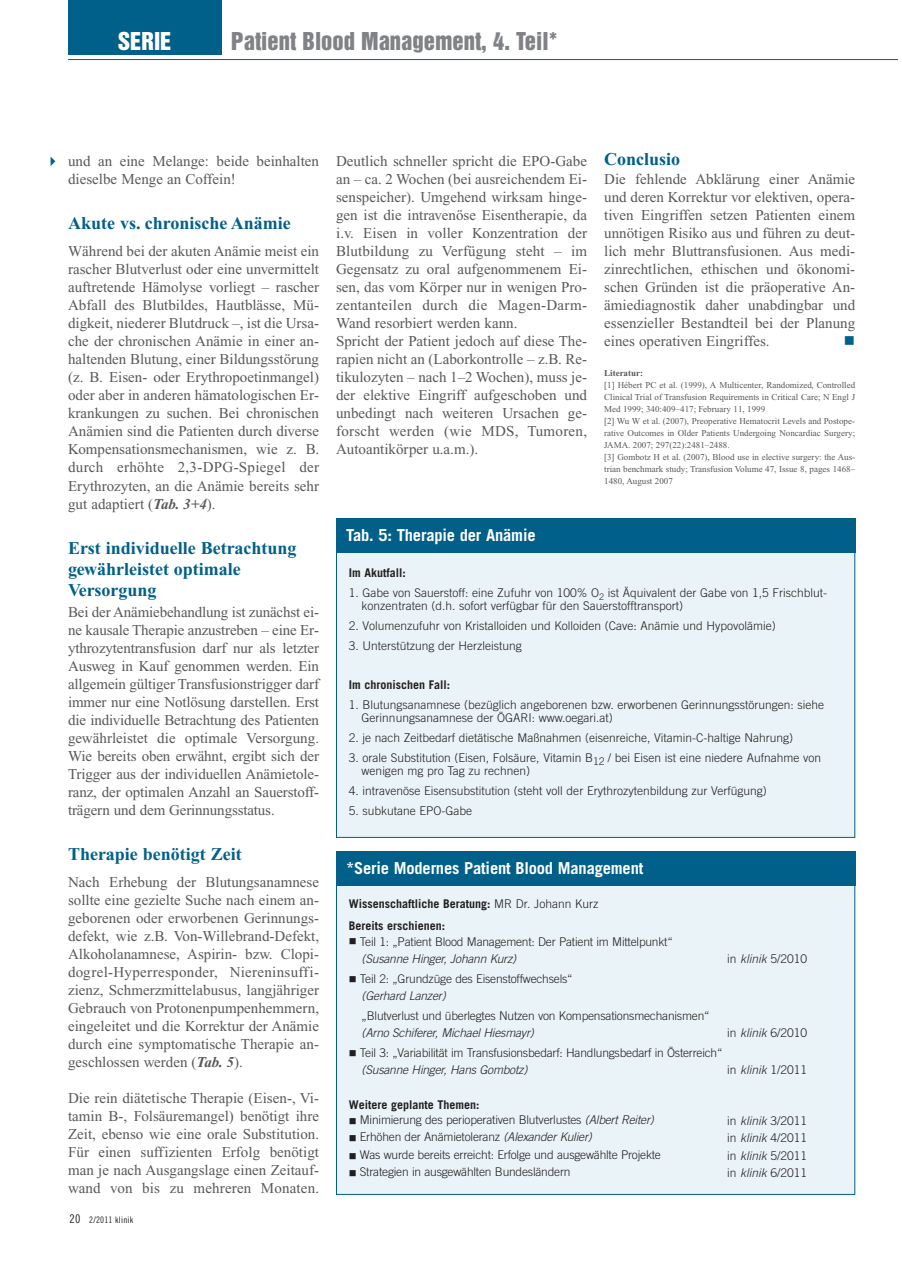
<style>
.page{position:relative;width:902px;height:1272px;background:#fff}
.page>*{position:absolute;margin:0;border:0;box-sizing:border-box;transform-origin:0 0}
.t1{font:22.5px "Helvetica Inserat";color:#808285}
.t2{font:22.5px "Helvetica Inserat";color:#fff}
.t3{font:700 18px/21px "Times";color:#006089}
.t4{font:700 16.5px "Trade Gothic";letter-spacing:-.01em;color:#fff}
.t5{font:15px/18px "Times";color:#57585a;text-align:justify}
.t6{font:15px "Wingdings";color:#006089}
.t7{font:300 12px/17.5px "Trade Gothic";color:#231f20}
.t8{font:700 12px/22.2px "Trade Gothic";color:#231f20}
.t9{font:9px/12px "Times";color:#57585a;text-align:justify}
.t10{font:9px "Trade Gothic Cond Eighteen";letter-spacing:.02em;color:#231f20}
.t11{font:700 9px "Times";color:#57585a}
.s1{color:#006089}
.s2{font-weight:700;font-style:italic}
.s3{font-size:12px}
.s4{font-weight:300}
.s5{font-style:italic}
</style>
<div class="page">
<hr style="left:68px;top:59px;width:829px;height:1px;background:#006089">
<div style="left:68px;top:0;width:153px;height:55px;background:#006089"></div>
<div style="left:337px;top:521px;width:517px;height:316px;background:#eaf3f8"></div>
<div style="left:336px;top:518px;width:519px;height:34px;background:#006089"></div>
<div style="left:337px;top:873px;width:517px;height:320px;background:#eaf3f8"></div>
<div style="left:336px;top:851px;width:519px;height:34px;background:#006089"></div>
<p class="t2" style="left:118px;top:32px;width:55px">SERIE</p>
<p class="t1" style="left:231px;top:32px;width:328px">Patient Blood Management, 4. Teil*</p>
<p class="t5" style="left:68px;top:154px;width:252px;text-indent:-23px"><span class="s1">✔</span> und an eine Melange: beide beinhalten dieselbe Menge an Coffein!</p>
<p class="t3" style="left:68px;top:215px;width:224px">Akute vs. chronische Anämie</p>
<p class="t5" style="left:68px;top:244px;width:252px">Während bei der akuten Anämie meist ein rascher Blutverlust oder eine unvermittelt auftretende Hämolyse vorliegt – rascher Abfall des Blutbildes, Hautblässe, Mü&shy;digkeit, niederer Blutdruck –, ist die Ursa&shy;che der chronischen Anämie in einer an&shy;haltenden Blutung, einer Bildungsstörung</p>
<p class="t5" style="left:68px;top:370px;width:252px">(z. B. Eisen- oder Erythropoetinmangel) oder aber in anderen hämatologischen Er&shy;krankungen zu suchen. Bei chronischen Anämien sind die Patienten durch diverse Kompensationsmechanismen, wie z. B. durch erhöhte 2,3-DPG-Spiegel der Erythrozyten, an die Anämie bereits sehr gut adaptiert (<span class="s2">Tab. 3+4</span>).</p>
<p class="t3" style="left:68px;top:539px;width:230px">Erst individuelle Betrachtung gewährleistet optimale<br>Versorgung</p>
<p class="t5" style="left:68px;top:604px;width:252px">Bei der Anämiebehandlung ist zunächst ei&shy;ne kausale Therapie anzustreben – eine Er&shy;ythrozytentransfusion darf nur als letzter Ausweg in Kauf genommen werden. Ein allgemein gültiger Transfusionstrigger darf immer nur eine Notlösung darstellen. Erst die individuelle Betrachtung des Patienten gewährleistet die optimale Versorgung.<br>Wie bereits oben erwähnt, ergibt sich der Trigger aus der individuellen Anämietole&shy;ranz, der optimalen Anzahl an Sauerstoff&shy;trägern und dem Gerinnungsstatus.</p>
<p class="t3" style="left:68px;top:845px;width:175px">Therapie benötigt Zeit</p>
<p class="t5" style="left:68px;top:874px;width:252px">Nach Erhebung der Blutungsanamnese sollte eine gezielte Suche nach einem an&shy;geborenen oder erworbenen Gerinnungs&shy;defekt, wie z.B. Von-Willebrand-Defekt, Alkoholanamnese, Aspirin- bzw. Clopi&shy;dogrel-Hyperresponder, Niereninsuffi&shy;zienz, Schmerzmittelabusus, langjähriger Gebrauch von Protonenpumpenhemmern, eingeleitet und die Korrektur der Anämie durch eine symptomatische Therapie an&shy;geschlossen werden (<span class="s2">Tab. 5</span>).</p>
<p class="t5" style="left:68px;top:1090px;width:252px">Die rein diätetische Therapie (Eisen-, Vi&shy;tamin B-, Folsäuremangel) benötigt ihre Zeit, ebenso wie eine orale Substitution.<br>Für einen suffizienten Erfolg benötigt man je nach Ausgangslage einen Zeitauf&shy;wand von bis zu mehreren Monaten.</p>
<p class="t10" style="left:70px;top:1215px;width:65px"><span class="s3">20</span> 2/2011 klinik</p>
<p class="t5" style="left:336px;top:154px;width:252px">Deutlich schneller spricht die EPO-Gabe an – ca. 2 Wochen (bei ausreichendem Ei&shy;senspeicher). Umgehend wirksam hinge&shy;gen ist die intravenöse Eisentherapie, da</p>
<p class="t5" style="left:336px;top:226px;width:252px;text-align:left">i.v. Eisen in voller Konzentration der Blutbildung zu Verfügung steht – im Gegensatz zu oral aufgenommenem Ei&shy;sen, das vom Körper nur in wenigen Pro&shy;zentanteilen durch die Magen-Darm-Wand resorbiert werden kann.<br>Spricht der Patient jedoch auf diese The&shy;rapien nicht an (Laborkontrolle – z.B. Re&shy;tikulozyten – nach 1–2 Wochen), muss je&shy;der elektive Eingriff aufgeschoben und unbedingt nach weiteren Ursachen ge&shy;forscht werden (wie MDS, Tumoren, Autoantikörper u.a.m.).</p>
<p class="t3" style="left:604px;top:150px;width:77px">Conclusio</p>
<p class="t5" style="left:604px;top:172px;width:252px">Die fehlende Abklärung einer Anämie und deren Korrektur vor elektiven, opera&shy;tiven Eingriffen setzen Patienten einem unnötigen Risiko aus und führen zu deut&shy;lich mehr Bluttransfusionen. Aus medi&shy;zinrechtlichen, ethischen und ökonomi&shy;schen Gründen ist die präoperative An&shy;ämiediagnostik daher unabdingbar und essenzieller Bestandteil bei der Planung eines operativen Eingriffes.</p>
<p class="t6" style="left:843px;top:333px;width:13px">■</p>
<p class="t11" style="left:604px;top:370px;width:40px">Literatur:</p>
<p class="t9" style="left:604px;top:380px;width:252px">[1] Hébert PC et al. (1999), A Multicenter, Randomized, Controlled Clinical Trial of Transfusion Requirements in Critical Care; N Engl J Med 1999; 340:409–417; February 11, 1999</p>
<p class="t9" style="left:604px;top:416px;width:252px">[2] Wu W et al. (2007), Preoperative Hematocrit Levels and Postope&shy;rative Outcomes in Older Patients Undergoing Noncardiac Surgery; JAMA. 2007; 297(22):2481–2488.</p>
<p class="t9" style="left:604px;top:452px;width:252px">[3] Gombotz H et al. (2007), Blood use in elective surgery: the Aus&shy;trian benchmark study; Transfusion Volume 47, Issue 8, pages 1468– 1480, August 2007</p>
<p class="t4" style="left:346px;top:529px;width:191px">Tab. 5: Therapie der Anämie</p>
<p class="t8" style="left:349px;top:563px;width:59px">Im Akutfall:</p>
<p class="t7" style="left:361px;top:587px;width:467px;line-height:13.4px;text-indent:-13px">1. Gabe von Sauerstoff: eine Zufuhr von 100% O<sub>2</sub> ist Äquivalent der Gabe von 1,5 Frischblut&shy;konzentraten (d.h. sofort verfügbar für den Sauerstofftransport)</p>
<p class="t7" style="left:349px;top:618px;width:428px">2. Volumenzufuhr von Kristalloiden und Kolloiden (Cave: Anämie und Hypovolämie)</p>
<p class="t7" style="left:349px;top:637px;width:174px">3. Unterstützung der Herzleistung</p>
<p class="t8" style="left:349px;top:675px;width:103px">Im chronischen Fall:</p>
<p class="t7" style="left:361px;top:699px;width:464px;line-height:13.4px;text-indent:-13px">1. Blutungsanamnese (bezüglich angeborenen bzw. erworbenen Gerinnungsstörungen: siehe<br>Gerinnungsanamnese der ÖGARI: www.oegari.at)</p>
<p class="t7" style="left:349px;top:730px;width:445px">2. je nach Zeitbedarf dietätische Maßnahmen (eisenreiche, Vitamin-C-haltige Nahrung)</p>
<p class="t7" style="left:361px;top:751px;width:461px;line-height:13.4px;text-indent:-13px">3. orale Substitution (Eisen, Folsäure, Vitamin B<sub>12</sub> / bei Eisen ist eine niedere Aufnahme von wenigen mg pro Tag zu rechnen)</p>
<p class="t7" style="left:349px;top:782px;width:419px">4. intravenöse Eisensubstitution (steht voll der Erythrozytenbildung zur Verfügung)</p>
<p class="t7" style="left:349px;top:802px;width:125px">5. subkutane EPO-Gabe</p>
<p class="t4" style="left:346px;top:862px;width:299px">*Serie Modernes Patient Blood Management</p>
<p class="t8" style="left:349px;top:893px;width:251px">Wissenschaftliche Beratung: <span class="s4">MR Dr. Johann Kurz<br></span>Bereits erschienen:</p>
<p class="t7" style="left:361px;top:933px;width:312px;text-indent:-13px">■ Teil 1: „Patient Blood Management: Der Patient im Mittelpunkt“ <span class="s5">(Susanne Hinger, Johann Kurz)</span></p>
<p class="t7" style="left:361px;top:970px;width:212px;text-indent:-13px">■ Teil 2: „Grundzüge des Eisenstoffwechsels“ <span class="s5">(Gerhard Lanzer)</span></p>
<p class="t7" style="left:361px;top:1007px;width:349px">„Blutverlust und überlegtes Nutzen von Kompensationsmechanismen“ <span class="s5">(Arno Schiferer, Michael Hiesmayr)</span></p>
<p class="t7" style="left:727px;top:951px;width:82px">in <span class="s5">klinik</span> 5/2010</p>
<p class="t7" style="left:727px;top:1025px;width:82px">in <span class="s5">klinik</span> 6/2010</p>
<p class="t7" style="left:361px;top:1044px;width:362px;text-indent:-13px">■ Teil 3: „Variabilität im Transfusionsbedarf: Handlungsbedarf in Österreich“ <span class="s5">(Susanne Hinger, Hans Gombotz)</span></p>
<p class="t7" style="left:727px;top:1062px;width:82px">in <span class="s5">klinik</span> 1/2011</p>
<p class="t8" style="left:349px;top:1094px;width:132px">Weitere geplante Themen:</p>
<p class="t7" style="left:349px;top:1111px;width:309px">■ Minimierung des perioperativen Blutverlustes <span class="s5">(Albert Reiter)</span></p>
<p class="t7" style="left:727px;top:1112px;width:82px">in <span class="s5">klinik</span> 3/2011</p>
<p class="t7" style="left:349px;top:1129px;width:247px">■ Erhöhen der Anämietoleranz <span class="s5">(Alexander Kulier)</span></p>
<p class="t7" style="left:727px;top:1130px;width:82px">in <span class="s5">klinik</span> 4/2011</p>
<p class="t7" style="left:349px;top:1146px;width:313px">■ Was wurde bereits erreicht: Erfolge und ausgewählte Projekte</p>
<p class="t7" style="left:727px;top:1147px;width:82px">in <span class="s5">klinik</span> 5/2011</p>
<p class="t7" style="left:349px;top:1164px;width:223px">■ Strategien in ausgewählten Bundesländern</p>
<p class="t7" style="left:727px;top:1165px;width:82px">in <span class="s5">klinik</span> 6/2011</p>
</div>
